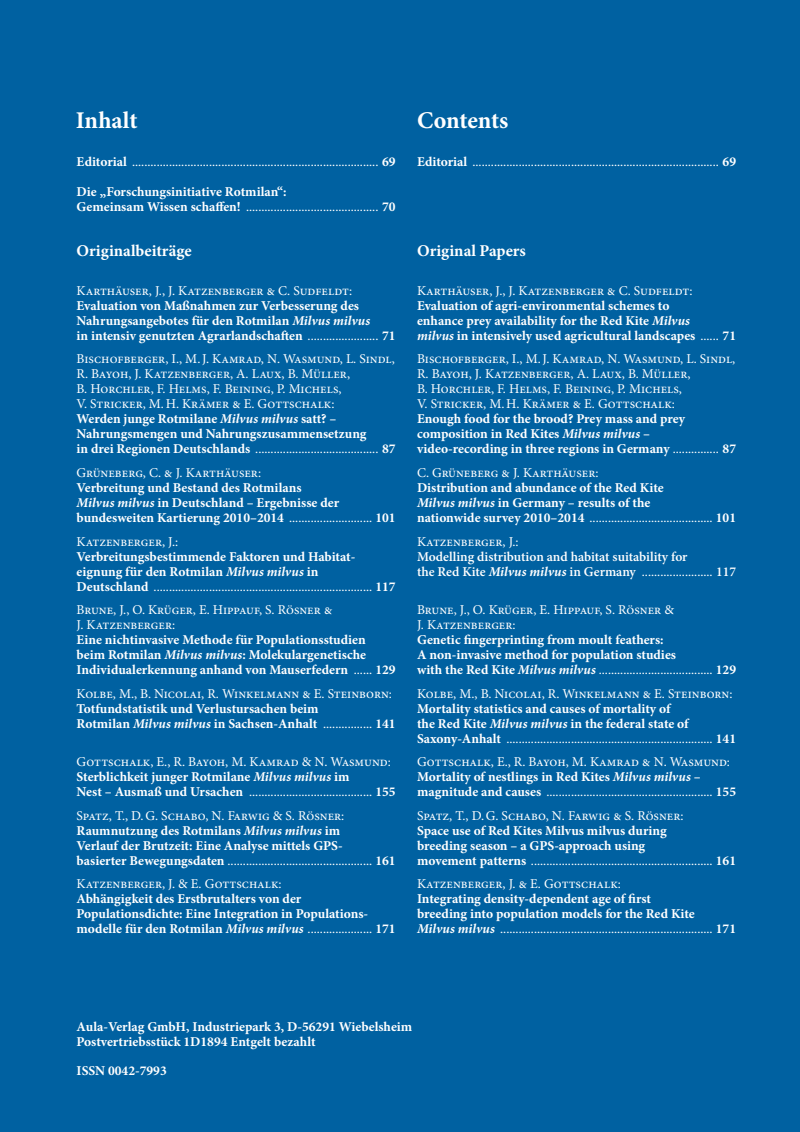
<style>
.page{position:relative;width:800px;height:1132px;background:#fff}
.page>*{position:absolute;margin:0;border:0;box-sizing:border-box;transform-origin:0 0}
.t1{font:700 24px "Minion Pro";letter-spacing:-.005em;color:#fff}
.Inhalt_Originalbeitr{font:700 16.5px "Minion Pro";color:#fff}
.Inhalt-Titel{font:700 13.5px/15px "Minion Pro";color:#fff}
.Inhalt-Autor{font:13.5px/15px "Minion Pro";color:#fff}
.Inhalt-Titel-2{font:13.5px "Minion Pro";color:#fff}
.Inhalt-Titel-3{font:600 13.5px/15px "Minion Pro";color:#fff}
.s1{font-weight:700}
.s2{font-weight:400}
.s3{font-style:italic}
.s4{font-weight:700;font-style:italic}
</style>
<div class="page">
<div style="left:0;top:0;width:799px;height:1131px;background:#0061a1"></div>
<p class="t1" style="left:76px;top:103px;width:63px">Inhalt</p>
<p class="t1" style="left:417px;top:103px;width:93px">Contents</p>
<p class="Inhalt-Titel-2" style="left:77px;top:153px;width:320px"><span class="s1">Editorial</span> ................................................................................ <span class="s1">69</span></p>
<p class="Inhalt-Titel" style="left:77px;top:184px;width:320px">Die „Forschungsinitiative Rotmilan“:<br>Gemeinsam Wissen schaffen! <span class="s2">...........................................</span> 70</p>
<p class="Inhalt_Originalbeitr" style="left:77px;top:239px;width:117px">Originalbeiträge</p>
<p class="Inhalt-Autor" style="left:77px;top:283px;width:277px">Karthäuser, J., J. Katzenberger &amp; C. Sudfeldt:</p>
<p class="Inhalt-Titel" style="left:77px;top:298px;width:295px">Evaluation von Maßnahmen zur Verbesserung des<br>Nahrungsangebotes für den Rotmilan <span class="s3">Milvus milvus </span>in intensiv genutzten Agrarlandschaften</p>
<p class="Inhalt-Titel" style="left:382px;top:328px;width:15px">71</p>
<p class="Inhalt-Autor" style="left:77px;top:351px;width:320px">Bischofberger, I., M.J. Kamrad, N. Wasmund, L. Sindl, R. Bayoh, J. Katzenberger, A. Laux, B. Müller,<br>B. Horchler, F. Helms, F. Beining, P. Michels,<br>V. Stricker, M.H. Krämer &amp; E. Gottschalk:</p>
<p class="Inhalt-Titel" style="left:77px;top:411px;width:291px">Werden junge Rotmilane <span class="s3">Milvus milvus</span> satt? –<br>Nahrungsmengen und Nahrungszusammensetzung in drei Regionen Deutschlands</p>
<p class="Inhalt-Titel" style="left:382px;top:441px;width:15px">87</p>
<p class="Inhalt-Autor" style="left:77px;top:465px;width:186px">Grüneberg, C. &amp; J. Karthäuser:</p>
<p class="Inhalt-Titel" style="left:77px;top:480px;width:264px">Verbreitung und Bestand des Rotmilans<br><span class="s3">Milvus milvus</span> in Deutschland – Ergebnisse der bundesweiten Kartierung 2010–2014</p>
<p class="Inhalt-Autor" style="left:77px;top:533px;width:103px">Katzenberger, J.:</p>
<p class="Inhalt-Titel" style="left:77px;top:548px;width:279px">Verbreitungsbestimmende Faktoren und Habitat&shy;eignung für den Rotmilan <span class="s3">Milvus milvus</span> in<br>Deutschland</p>
<p class="Inhalt-Titel" style="left:375px;top:510px;width:22px">101</p>
<p class="Inhalt-Titel" style="left:375px;top:578px;width:22px">117</p>
<p class="Inhalt-Autor" style="left:77px;top:602px;width:257px">Brune, J., O. Krüger, E. Hippauf, S. Rösner &amp;<br>J. Katzenberger:</p>
<p class="Inhalt-Titel" style="left:77px;top:632px;width:291px;text-align:justify">Eine nichtinvasive Methode für Populationsstudien beim Rotmilan <span class="s3">Milvus milvus</span>: Molekulargenetische Individualerkennung anhand von Mauserfedern</p>
<p class="Inhalt-Titel" style="left:375px;top:662px;width:22px">129</p>
<p class="Inhalt-Autor" style="left:77px;top:685px;width:317px">Kolbe, M., B. Nicolai, R. Winkelmann &amp; E. Steinborn:</p>
<p class="Inhalt-Titel" style="left:77px;top:700px;width:243px">Totfundstatistik und Verlustursachen beim<br>Rotmilan <span class="s3">Milvus milvus</span> in Sachsen-Anhalt</p>
<p class="Inhalt-Titel" style="left:375px;top:715px;width:22px">141</p>
<p class="Inhalt-Autor" style="left:77px;top:754px;width:315px">Gottschalk, E., R. Bayoh, M. Kamrad &amp; N. Wasmund:</p>
<p class="Inhalt-Titel" style="left:77px;top:769px;width:274px">Sterblichkeit junger Rotmilane <span class="s3">Milvus milvus</span> im<br>Nest – Ausmaß und Ursachen</p>
<p class="Inhalt-Titel" style="left:375px;top:784px;width:22px">155</p>
<p class="Inhalt-Autor" style="left:77px;top:807px;width:269px">Spatz, T., D.G. Schabo, N. Farwig &amp; S. Rösner:</p>
<p class="Inhalt-Titel" style="left:77px;top:822px;width:267px">Raumnutzung des Rotmilans <span class="s3">Milvus milvus</span> im<br>Verlauf der Brutzeit: Eine Analyse mittels GPS&shy;basierter Bewegungsdaten</p>
<p class="Inhalt-Autor" style="left:77px;top:876px;width:206px">Katzenberger, J. &amp; E. Gottschalk:</p>
<p class="Inhalt-Titel" style="left:77px;top:891px;width:293px">Abhängigkeit des Erstbrutalters von der<br>Populationsdichte: Eine Integration in Populations&shy;modelle für den Rotmilan <span class="s3">Milvus milvus</span></p>
<p class="Inhalt-Titel" style="left:375px;top:852px;width:22px">161</p>
<p class="Inhalt-Titel" style="left:375px;top:921px;width:22px">171</p>
<p class="Inhalt-Titel-2" style="left:417px;top:153px;width:320px"><span class="s1">Editorial</span> ................................................................................ <span class="s1">69</span></p>
<p class="Inhalt_Originalbeitr" style="left:417px;top:239px;width:110px">Original Papers</p>
<p class="Inhalt-Autor" style="left:417px;top:283px;width:277px">Karthäuser, J., J. Katzenberger &amp; C. Sudfeldt:</p>
<p class="Inhalt-Titel" style="left:417px;top:298px;width:280px">Evaluation of agri-environmental schemes to enhance prey availability for the Red Kite <span class="s3">Milvus milvus</span> in intensively used agricultural landscapes</p>
<p class="Inhalt-Titel" style="left:722px;top:328px;width:15px">71</p>
<p class="Inhalt-Autor" style="left:417px;top:351px;width:320px">Bischofberger, I., M.J. Kamrad, N. Wasmund, L. Sindl, R. Bayoh, J. Katzenberger, A. Laux, B. Müller,<br>B. Horchler, F. Helms, F. Beining, P. Michels,<br>V. Stricker, M.H. Krämer &amp; E. Gottschalk:</p>
<p class="Inhalt-Titel" style="left:417px;top:411px;width:269px">Enough food for the brood? Prey mass and prey composition in Red Kites <span class="s3">Milvus milvus</span> – video-recording in three regions in Germany</p>
<p class="Inhalt-Titel" style="left:722px;top:441px;width:15px">87</p>
<p class="Inhalt-Autor" style="left:417px;top:465px;width:183px">C. Grüneberg &amp; J. Karthäuser:</p>
<p class="Inhalt-Titel" style="left:417px;top:480px;width:248px">Distribution and abundance of the Red Kite<br><span class="s3">Milvus milvus</span> in Germany – results of the nationwide survey 2010–2014</p>
<p class="Inhalt-Autor" style="left:417px;top:533px;width:103px">Katzenberger, J.:</p>
<p class="Inhalt-Titel-3" style="left:417px;top:548px;width:272px">Modelling distribution and habitat suitability for the Red Kite <span class="s4">Milvus milvus</span> in Germany</p>
<p class="Inhalt-Titel" style="left:715px;top:510px;width:22px">101</p>
<p class="Inhalt-Titel-3" style="left:716px;top:563px;width:21px">117</p>
<p class="Inhalt-Autor" style="left:417px;top:602px;width:258px">Brune, J., O. Krüger, E. Hippauf, S. Rösner &amp;<br>J. Katzenberger:</p>
<p class="Inhalt-Titel" style="left:417px;top:632px;width:260px">Genetic fingerprinting from moult feathers:<br>A non-invasive method for population studies with the Red Kite <span class="s3">Milvus milvus</span></p>
<p class="Inhalt-Titel" style="left:715px;top:662px;width:22px">129</p>
<p class="Inhalt-Autor" style="left:417px;top:685px;width:317px">Kolbe, M., B. Nicolai, R. Winkelmann &amp; E. Steinborn:</p>
<p class="Inhalt-Titel" style="left:417px;top:700px;width:273px">Mortality statistics and causes of mortality of the Red Kite <span class="s3">Milvus milvus</span> in the federal state of<br>Saxony-Anhalt</p>
<p class="Inhalt-Titel" style="left:715px;top:730px;width:22px">141</p>
<p class="Inhalt-Autor" style="left:417px;top:754px;width:314px">Gottschalk, E., R. Bayoh, M. Kamrad &amp; N. Wasmund:</p>
<p class="Inhalt-Titel" style="left:417px;top:769px;width:285px">Mortality of nestlings in Red Kites <span class="s3">Milvus milvus</span> – magnitude and causes</p>
<p class="Inhalt-Titel" style="left:715px;top:784px;width:22px">155</p>
<p class="Inhalt-Autor" style="left:417px;top:807px;width:268px">Spatz, T., D.G. Schabo, N. Farwig &amp; S. Rösner:</p>
<p class="Inhalt-Titel" style="left:417px;top:822px;width:251px">Space use of Red Kites Milvus milvus during breeding season – a GPS-approach using movement patterns</p>
<p class="Inhalt-Autor" style="left:417px;top:876px;width:205px">Katzenberger, J. &amp; E. Gottschalk:</p>
<p class="Inhalt-Titel" style="left:417px;top:891px;width:279px">Integrating density-dependent age of first breeding into population models for the Red Kite<br><span class="s3">Milvus milvus</span></p>
<p class="Inhalt-Titel" style="left:715px;top:852px;width:22px">161</p>
<p class="Inhalt-Titel" style="left:715px;top:921px;width:22px">171</p>
<p class="Inhalt-Titel" style="left:77px;top:1018px;width:337px">Aula-Verlag GmbH, Industriepark 3, D-56291 Wiebelsheim</p>
<p class="Inhalt-Titel" style="left:77px;top:1033px;width:240px">Postvertriebsstück 1D1894 Entgelt bezahlt</p>
<p class="Inhalt-Titel" style="left:77px;top:1062px;width:92px">ISSN 0042-7993</p>
</div>
